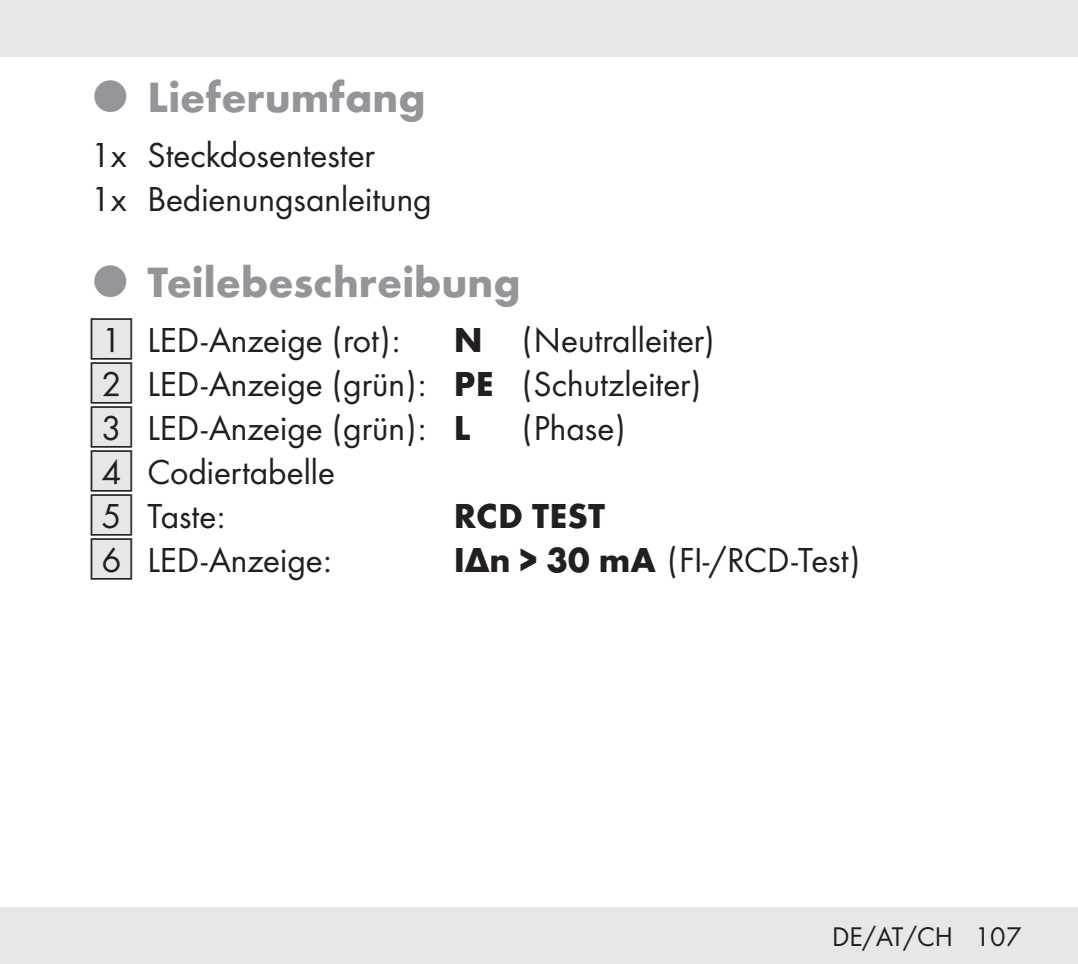
<style>
.page{position:relative;width:1078px;height:964px;background:#fff}
.page>*{position:absolute;margin:0;border:0;box-sizing:border-box;transform-origin:0 0}
.t1{font:700 44px "Futura";color:#939598}
.Indent{font:36px "Futura Boo";color:#231f20}
.Indent-2{font:700 36px "Futura";letter-spacing:.005em;color:#231f20}
.t2{font:28px "Futura Boo";color:#231f20}
.s1{font-family:"IMP Lidl Num Box";font-size:31.6px;color:#e6e7e9}
.s2{font-family:"IMP Lidl Num Box";font-size:31.6px}
.s3{font-family:"Futura";font-weight:700}
</style>
<div class="page">
<div style="left:0;top:907px;width:1077px;height:57px;background:#e6e7e9"></div>
<div style="left:0;top:0;width:1077px;height:57px;background:#e6e7e9"></div>
<p class="t1" style="left:147px;top:64px;width:279px">Lieferumfang</p>
<p class="Indent" style="left:91px;top:130px;width:285px">1x Steckdosentester</p>
<p class="Indent" style="left:91px;top:174px;width:342px">1x Bedienungsanleitung</p>
<p class="t1" style="left:147px;top:250px;width:374px">Teilebeschreibung</p>
<p class="Indent" style="left:91px;top:316px;width:311px"><span class="s1">[</span><span class="s2">1]</span> LED-Anzeige (rot):</p>
<p class="Indent" style="left:454px;top:316px;width:262px"><span class="s3">N</span> (Neutralleiter)</p>
<p class="Indent" style="left:91px;top:360px;width:612px"><span class="s1">[</span><span class="s2">2]</span> LED-Anzeige (grün): <span class="s3">PE</span> (Schutzleiter)</p>
<p class="Indent" style="left:91px;top:404px;width:381px"><span class="s1">[</span><span class="s2">3]</span> LED-Anzeige (grün): <span class="s3">L</span></p>
<p class="Indent" style="left:522px;top:404px;width:105px">(Phase)</p>
<p class="Indent" style="left:91px;top:448px;width:245px"><span class="s1">[</span><span class="s2">4]</span> Codiertabelle</p>
<p class="Indent" style="left:91px;top:492px;width:136px"><span class="s1">[</span><span class="s2">5]</span> Taste:</p>
<p class="Indent-2" style="left:454px;top:490px;width:153px">RCD TEST</p>
<p class="Indent" style="left:91px;top:536px;width:242px"><span class="s1">[</span><span class="s2">6]</span> LED-Anzeige:</p>
<p class="Indent" style="left:454px;top:536px;width:408px"><span class="s3">IΔn &gt; 30 mA</span> (FI-/RCD-Test)</p>
<p class="t2" style="left:831px;top:917px;width:191px">DE/AT/CH 107</p>
</div>
